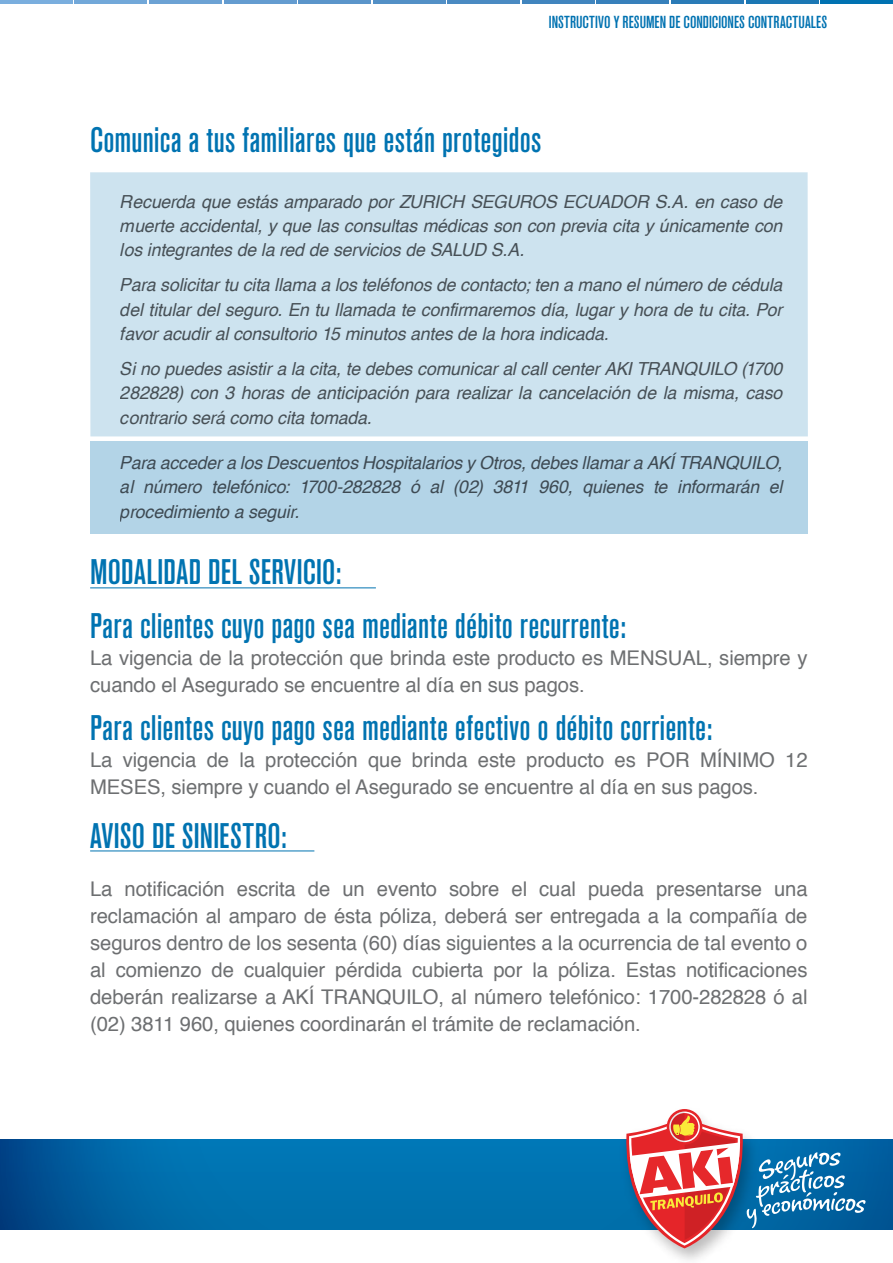
<style>
.page{position:relative;width:893px;height:1263px;background:#fff}
.page>*{position:absolute;margin:0;border:0;box-sizing:border-box;transform-origin:0 0}
.t1{font:35.25px/54px "Akzidenz Grotesk BQ Md Cnd Alt";letter-spacing:.005em;color:#0073b1}
.t2{font:20.25px/27px "Helvetica";letter-spacing:-.005em;color:#6d6f71}
.t3{font:italic 18px/24.3px "Helvetica";letter-spacing:-.01em;color:#595a5c;text-align:justify}
.t4{font:17.25px "Akzidenz Grotesk BQ Md Cnd Alt";letter-spacing:.005em;color:#0072b1}
</style>
<div class="page">
<svg style="left:0;top:1140px;width:893px;height:89px"></svg>
<img style="left:615px;top:1109px;width:98px;height:151px">
<svg style="left:667px;top:1109px;width:35px;height:36px"></svg>
<svg style="left:623px;top:1111px;width:243px;height:137px"></svg>
<hr style="left:820px;top:0;width:73px;height:4px;background:#0072b1">
<hr style="left:746px;top:0;width:72px;height:4px;background:#1b77b4">
<hr style="left:671px;top:0;width:73px;height:4px;background:#2a7bb7">
<hr style="left:596px;top:0;width:73px;height:4px;background:#3780bb">
<hr style="left:522px;top:0;width:73px;height:4px;background:#4185be">
<hr style="left:447px;top:0;width:73px;height:4px;background:#4a8ac2">
<hr style="left:373px;top:0;width:73px;height:4px;background:#5390c6">
<hr style="left:298px;top:0;width:73px;height:4px;background:#5b95ca">
<hr style="left:224px;top:0;width:72px;height:4px;background:#649cd0">
<hr style="left:149px;top:0;width:73px;height:4px;background:#6ca2d4">
<hr style="left:75px;top:0;width:72px;height:4px;background:#72a8d9">
<hr style="left:0;top:0;width:73px;height:4px;background:#7aaede">
<div style="left:90px;top:442px;width:718px;height:92px;background:#b3d4e7"></div>
<div style="left:90px;top:172px;width:718px;height:264px;background:#cde3ef"></div>
<hr style="left:90px;top:850px;width:224px;height:1px;background:#0073b1">
<hr style="left:90px;top:587px;width:286px;height:1px;background:#0073b1">
<p class="t4" style="left:549px;top:13px;width:280px">INSTRUCTIVO Y RESUMEN DE CONDICIONES CONTRACTUALES</p>
<h1 class="t1" style="left:90px;top:113px;width:453px">Comunica a tus familiares que están protegidos</h1>
<p class="t3" style="left:120px;top:189px;width:664px">Recuerda que estás amparado por ZURICH SEGUROS ECUADOR S.A. en caso de muerte accidental, y que las consultas médicas son con previa cita y únicamente con los integrantes de la red de servicios de SALUD S.A.</p>
<p class="t3" style="left:120px;top:273px;width:664px">Para solicitar tu cita llama a los teléfonos de contacto; ten a mano el número de cédula del titular del seguro. En tu llamada te confirmaremos día, lugar y hora de tu cita. Por favor acudir al consultorio 15 minutos antes de la hora indicada.</p>
<p class="t3" style="left:120px;top:357px;width:664px">Si no puedes asistir a la cita, te debes comunicar al call center AKI TRANQUILO (1700<br>282828) con 3 horas de anticipación para realizar la cancelación de la misma, caso contrario será como cita tomada.</p>
<p class="t3" style="left:120px;top:451px;width:664px">Para acceder a los Descuentos Hospitalarios y Otros, debes llamar a AKÍ TRANQUILO, al número telefónico: 1700-282828 ó al (02) 3811 960, quienes te informarán el procedimiento a seguir.</p>
<h1 class="t1" style="left:90px;top:545px;width:537px">MODALIDAD DEL SERVICIO:<br>Para clientes cuyo pago sea mediante débito recurrente:</h1>
<p class="t2" style="left:90px;top:645px;width:719px">La vigencia de la protección que brinda este producto es MENSUAL, siempre y cuando el Asegurado se encuentre al día en sus pagos.</p>
<h1 class="t1" style="left:90px;top:701px;width:624px">Para clientes cuyo pago sea mediante efectivo o débito corriente:</h1>
<p class="t2" style="left:90px;top:747px;width:719px">La vigencia de la protección que brinda este producto es POR MÍNIMO 12<br>MESES, siempre y cuando el Asegurado se encuentre al día en sus pagos.</p>
<h1 class="t1" style="left:90px;top:809px;width:198px">AVISO DE SINIESTRO:</h1>
<p class="t2" style="left:90px;top:876px;width:719px;text-align:justify">La notificación escrita de un evento sobre el cual pueda presentarse una reclamación al amparo de ésta póliza, deberá ser entregada a la compañía de seguros dentro de los sesenta (60) días siguientes a la ocurrencia de tal evento o al comienzo de cualquier pérdida cubierta por la póliza. Estas notificaciones deberán realizarse a AKÍ TRANQUILO, al número telefónico: 1700-282828 ó al (02) 3811 960, quienes coordinarán el trámite de reclamación.</p>
</div>
